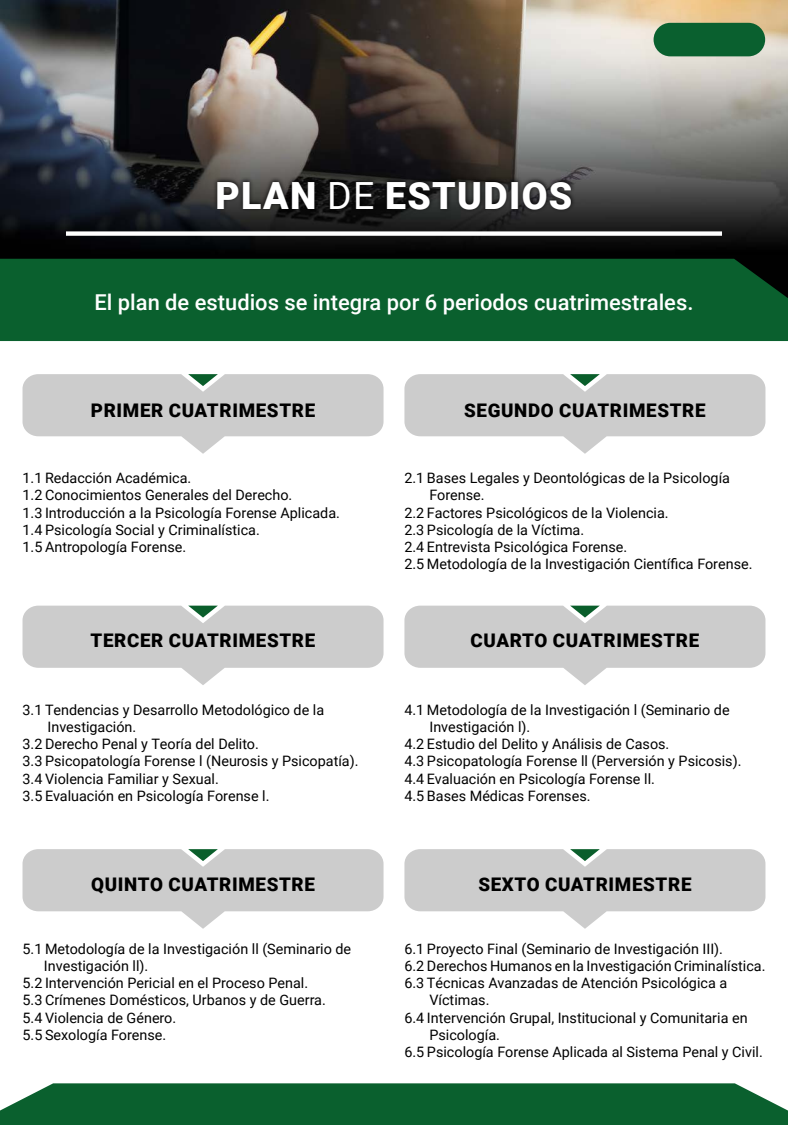
<style>
.page{position:relative;width:788px;height:1125px;background:#fff}
.page>*{position:absolute;margin:0;border:0;box-sizing:border-box;transform-origin:0 0}
.t1{font:900 37.5px "Roboto";letter-spacing:.035em;color:#fff}
.t2{font:500 21.88px "Roboto";color:#fff}
.t3{font:900 18.75px "Roboto";letter-spacing:.035em;color:#000}
.t4{font:14.38px/17.2px "Roboto";color:#000}
.s1{font-weight:400}
</style>
<div class="page">
<img style="left:0;top:0;width:787px;height:259px">
<div style="left:0;top:259px;width:788px;height:82px;background:#0a602e"></div>
<div style="left:0;top:1083px;width:787px;height:42px;background:#0a602e"></div>
<div style="left:213px;top:177px;width:362px;height:36px;background:#000;opacity:.86"></div>
<div style="left:66px;top:231px;width:656px;height:5px;background:#fff"></div>
<svg style="left:23px;top:374px;width:360px;height:80px"></svg>
<svg style="left:23px;top:606px;width:360px;height:79px"></svg>
<svg style="left:23px;top:849px;width:360px;height:80px"></svg>
<svg style="left:404px;top:849px;width:361px;height:80px"></svg>
<svg style="left:404px;top:374px;width:361px;height:80px"></svg>
<svg style="left:404px;top:606px;width:361px;height:79px"></svg>
<div style="left:653px;top:23px;width:112px;height:33px;background:#0a602f;border-radius:17px"></div>
<h1 class="t1" style="left:215px;top:169px;width:358px">PLAN <span class="s1">DE</span> ESTUDIOS</h1>
<h2 class="t2" style="left:94px;top:287px;width:600px">El plan de estudios se integra por 6 periodos cuatrimestrales.</h2>
<h3 class="t3" style="left:91px;top:397px;width:226px">PRIMER CUATRIMESTRE</h3>
<p class="t4" style="left:22px;top:469px;width:319px">1.1 Redacción Académica.<br>1.2 Conocimientos Generales del Derecho.<br>1.3 Introducción a la Psicología Forense Aplicada.<br>1.4 Psicología Social y Criminalística.<br>1.5 Antropología Forense.</p>
<h3 class="t3" style="left:91px;top:628px;width:226px">TERCER CUATRIMESTRE</h3>
<p class="t4" style="left:22px;top:700px;width:303px">3.1 Tendencias y Desarrollo Metodológico de la</p>
<p class="t4" style="left:47px;top:717px;width:90px">Investigación.</p>
<p class="t4" style="left:22px;top:735px;width:238px">3.2 Derecho Penal y Teoría del Delito.</p>
<p class="t4" style="left:22px;top:752px;width:337px">3.3 Psicopatología Forense l (Neurosis y Psicopatía).</p>
<p class="t4" style="left:22px;top:769px;width:198px">3.4 Violencia Familiar y Sexual.</p>
<p class="t4" style="left:22px;top:786px;width:248px">3.5 Evaluación en Psicología Forense l.</p>
<h3 class="t3" style="left:464px;top:397px;width:243px">SEGUNDO CUATRIMESTRE</h3>
<p class="t4" style="left:404px;top:469px;width:327px">2.1 Bases Legales y Deontológicas de la Psicología</p>
<p class="t4" style="left:429px;top:486px;width:57px">Forense.</p>
<p class="t4" style="left:404px;top:503px;width:266px">2.2 Factores Psicológicos de la Violencia.</p>
<p class="t4" style="left:404px;top:520px;width:181px">2.3 Psicología de la Víctima.</p>
<p class="t4" style="left:404px;top:538px;width:224px">2.4 Entrevista Psicológica Forense.</p>
<p class="t4" style="left:404px;top:555px;width:349px">2.5 Metodología de la Investigación Científica Forense.</p>
<h3 class="t3" style="left:470px;top:628px;width:230px">CUARTO CUATRIMESTRE</h3>
<p class="t4" style="left:404px;top:700px;width:326px">4.1 Metodología de la Investigación l (Seminario de</p>
<p class="t4" style="left:429px;top:717px;width:102px">Investigación l).</p>
<p class="t4" style="left:404px;top:735px;width:266px">4.2 Estudio del Delito y Análisis de Casos.</p>
<p class="t4" style="left:404px;top:752px;width:338px">4.3 Psicopatología Forense ll (Perversión y Psicosis).</p>
<p class="t4" style="left:404px;top:769px;width:252px">4.4 Evaluación en Psicología Forense ll.</p>
<p class="t4" style="left:404px;top:786px;width:187px">4.5 Bases Médicas Forenses.</p>
<h3 class="t3" style="left:91px;top:871px;width:225px">QUINTO CUATRIMESTRE</h3>
<h3 class="t3" style="left:478px;top:871px;width:215px">SEXTO CUATRIMESTRE</h3>
<p class="t4" style="left:22px;top:939px;width:330px">5.1 Metodología de la Investigación ll (Seminario de</p>
<p class="t4" style="left:44px;top:957px;width:106px">Investigación ll).</p>
<p class="t4" style="left:22px;top:974px;width:287px">5.2 Intervención Pericial en el Proceso Penal.</p>
<p class="t4" style="left:22px;top:991px;width:305px">5.3 Crímenes Domésticos, Urbanos y de Guerra.</p>
<p class="t4" style="left:22px;top:1008px;width:155px">5.4 Violencia de Género.</p>
<p class="t4" style="left:22px;top:1026px;width:145px">5.5 Sexología Forense.</p>
<p class="t4" style="left:404px;top:939px;width:320px">6.1 Proyecto Final (Seminario de Investigación III).</p>
<p class="t4" style="left:404px;top:957px;width:362px">6.2 Derechos Humanos en la Investigación Criminalística.</p>
<p class="t4" style="left:404px;top:974px;width:324px">6.3 Técnicas Avanzadas de Atención Psicológica a</p>
<p class="t4" style="left:429px;top:991px;width:62px">Víctimas.</p>
<p class="t4" style="left:404px;top:1008px;width:344px">6.4 Intervención Grupal, Institucional y Comunitaria en</p>
<p class="t4" style="left:429px;top:1026px;width:72px">Psicología.</p>
<p class="t4" style="left:404px;top:1043px;width:360px">6.5 Psicología Forense Aplicada al Sistema Penal y Civil.</p>
</div>
